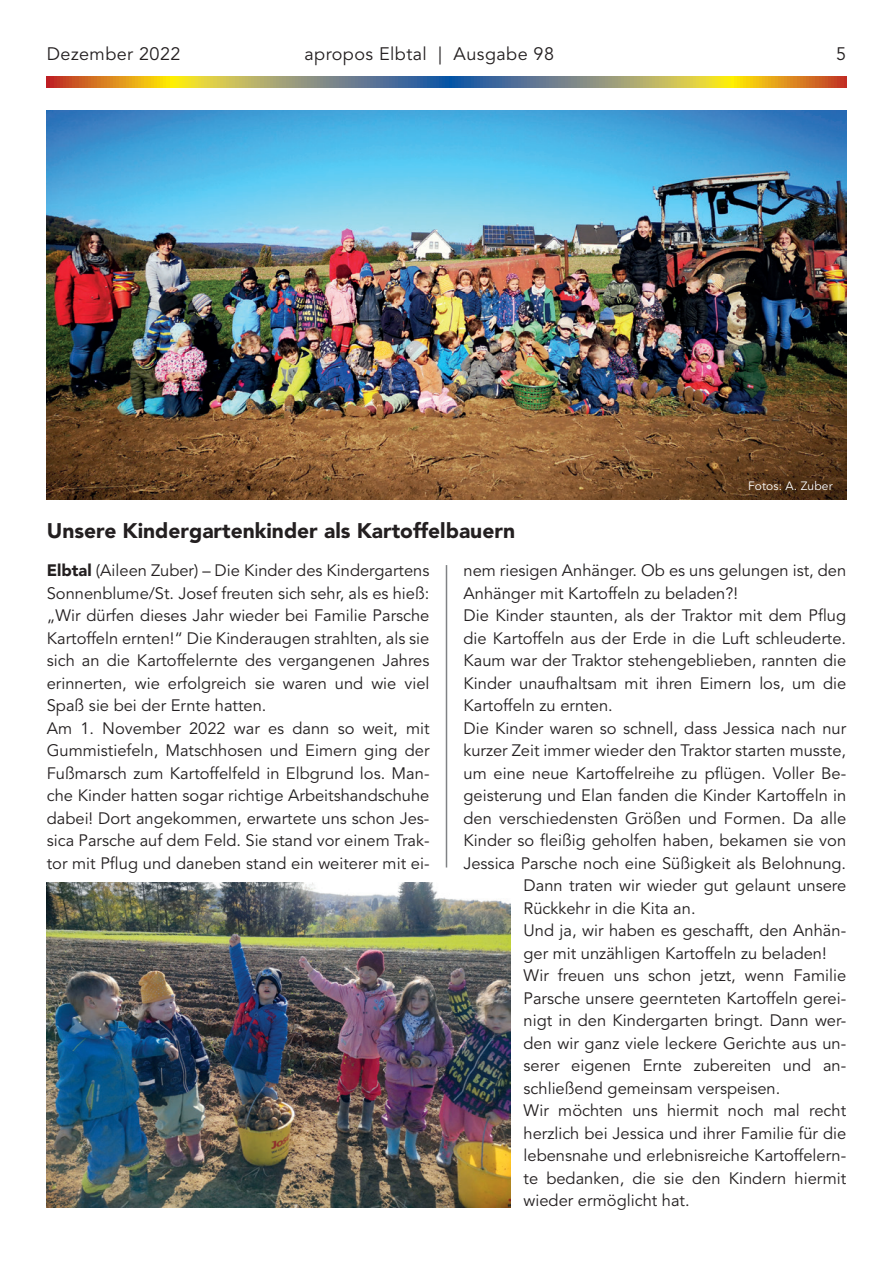
<style>
.page{position:relative;width:893px;height:1263px;background:#fff}
.page>*{position:absolute;margin:0;border:0;box-sizing:border-box;transform-origin:0 0}
.t1{font:900 21px "Avenir LT Std";color:#231f20}
.t2{font:18px "Avenir LT Std";letter-spacing:.025em;color:#231f20}
.t3{font:16.5px/22.5px "Avenir LT Std";color:#231f20}
.t4{font:12px "Avenir LT Std";letter-spacing:.01em;color:#fff}
.s1{font-weight:900}
</style>
<div class="page">
<svg style="left:47px;top:77px;width:799px;height:10px;background:#a3935b"></svg>
<hr style="left:446px;top:565px;width:1px;height:302px;background:#808285">
<img style="left:47px;top:111px;width:799px;height:389px">
<img style="left:47px;top:883px;width:464px;height:325px">
<p class="t2" style="left:47px;top:44px;width:135px">Dezember 2022</p>
<p class="t2" style="left:304px;top:44px;width:251px">apropos Elbtal | Ausgabe 98</p>
<p class="t2" style="left:836px;top:44px;width:12px">5</p>
<p class="t1" style="left:47px;top:518px;width:470px">Unsere Kindergartenkinder als Kartoffelbauern</p>
<p class="t4" style="left:748px;top:479px;width:86px">Fotos: A. Zuber</p>
<p class="t3" style="left:47px;top:560px;width:384px"><span class="s1">Elbtal</span> (Aileen Zuber) – Die Kinder des Kindergartens Sonnenblume/St. Josef freuten sich sehr, als es hieß: „Wir dürfen dieses Jahr wieder bei Familie Parsche Kartoffeln ernten!“ Die Kinderaugen strahlten, als sie sich an die Kartoffelernte des vergangenen Jahres erinnerten, wie erfolgreich sie waren und wie viel Spaß sie bei der Ernte hatten.<br>Am 1. November 2022 war es dann so weit, mit Gummistiefeln, Matschhosen und Eimern ging der Fußmarsch zum Kartoffelfeld in Elbgrund los. Man&shy;che Kinder hatten sogar richtige Arbeitshandschuhe dabei! Dort angekommen, erwartete uns schon Jes&shy;sica Parsche auf dem Feld. Sie stand vor einem Trak&shy;tor mit Pflug und daneben stand ein weiterer mit ei-</p>
<p class="t3" style="left:463px;top:560px;width:384px">nem riesigen Anhänger. Ob es uns gelungen ist, den</p>
<p class="t3" style="left:463px;top:582px;width:276px">Anhänger mit Kartoffeln zu beladen?!</p>
<p class="t3" style="left:463px;top:605px;width:384px">Die Kinder staunten, als der Traktor mit dem Pflug</p>
<p class="t3" style="left:463px;top:627px;width:384px">die Kartoffeln aus der Erde in die Luft schleuderte.</p>
<p class="t3" style="left:463px;top:650px;width:384px">Kaum war der Traktor stehengeblieben, rannten die</p>
<p class="t3" style="left:463px;top:672px;width:384px">Kinder unaufhaltsam mit ihren Eimern los, um die</p>
<p class="t3" style="left:463px;top:695px;width:151px">Kartoffeln zu ernten.</p>
<p class="t3" style="left:463px;top:717px;width:384px">Die Kinder waren so schnell, dass Jessica nach nur</p>
<p class="t3" style="left:463px;top:740px;width:384px">kurzer Zeit immer wieder den Traktor starten musste,</p>
<p class="t3" style="left:463px;top:762px;width:384px">um eine neue Kartoffelreihe zu pflügen. Voller Be-</p>
<p class="t3" style="left:463px;top:785px;width:384px">geisterung und Elan fanden die Kinder Kartoffeln in</p>
<p class="t3" style="left:463px;top:807px;width:384px">den verschiedensten Größen und Formen. Da alle</p>
<p class="t3" style="left:463px;top:830px;width:384px">Kinder so fleißig geholfen haben, bekamen sie von</p>
<p class="t3" style="left:463px;top:852px;width:384px">Jessica Parsche noch eine Süßigkeit als Belohnung.</p>
<p class="t3" style="left:524px;top:875px;width:324px">Dann traten wir wieder gut gelaunt unsere</p>
<p class="t3" style="left:524px;top:897px;width:174px">Rückkehr in die Kita an.</p>
<p class="t3" style="left:524px;top:920px;width:324px">Und ja, wir haben es geschafft, den Anhän-</p>
<p class="t3" style="left:524px;top:942px;width:305px">ger mit unzähligen Kartoffeln zu beladen!</p>
<p class="t3" style="left:524px;top:965px;width:324px">Wir freuen uns schon jetzt, wenn Familie</p>
<p class="t3" style="left:524px;top:987px;width:324px">Parsche unsere geernteten Kartoffeln gerei-</p>
<p class="t3" style="left:524px;top:1010px;width:324px">nigt in den Kindergarten bringt. Dann wer-</p>
<p class="t3" style="left:524px;top:1032px;width:324px">den wir ganz viele leckere Gerichte aus un-</p>
<p class="t3" style="left:524px;top:1055px;width:324px">serer eigenen Ernte zubereiten und an-</p>
<p class="t3" style="left:524px;top:1077px;width:258px">schließend gemeinsam verspeisen.</p>
<p class="t3" style="left:524px;top:1100px;width:324px">Wir möchten uns hiermit noch mal recht</p>
<p class="t3" style="left:524px;top:1122px;width:324px">herzlich bei Jessica und ihrer Familie für die</p>
<p class="t3" style="left:524px;top:1145px;width:324px">lebensnahe und erlebnisreiche Kartoffelern-</p>
<p class="t3" style="left:524px;top:1167px;width:324px">te bedanken, die sie den Kindern hiermit</p>
<p class="t3" style="left:524px;top:1190px;width:168px">wieder ermöglicht hat.</p>
</div>
